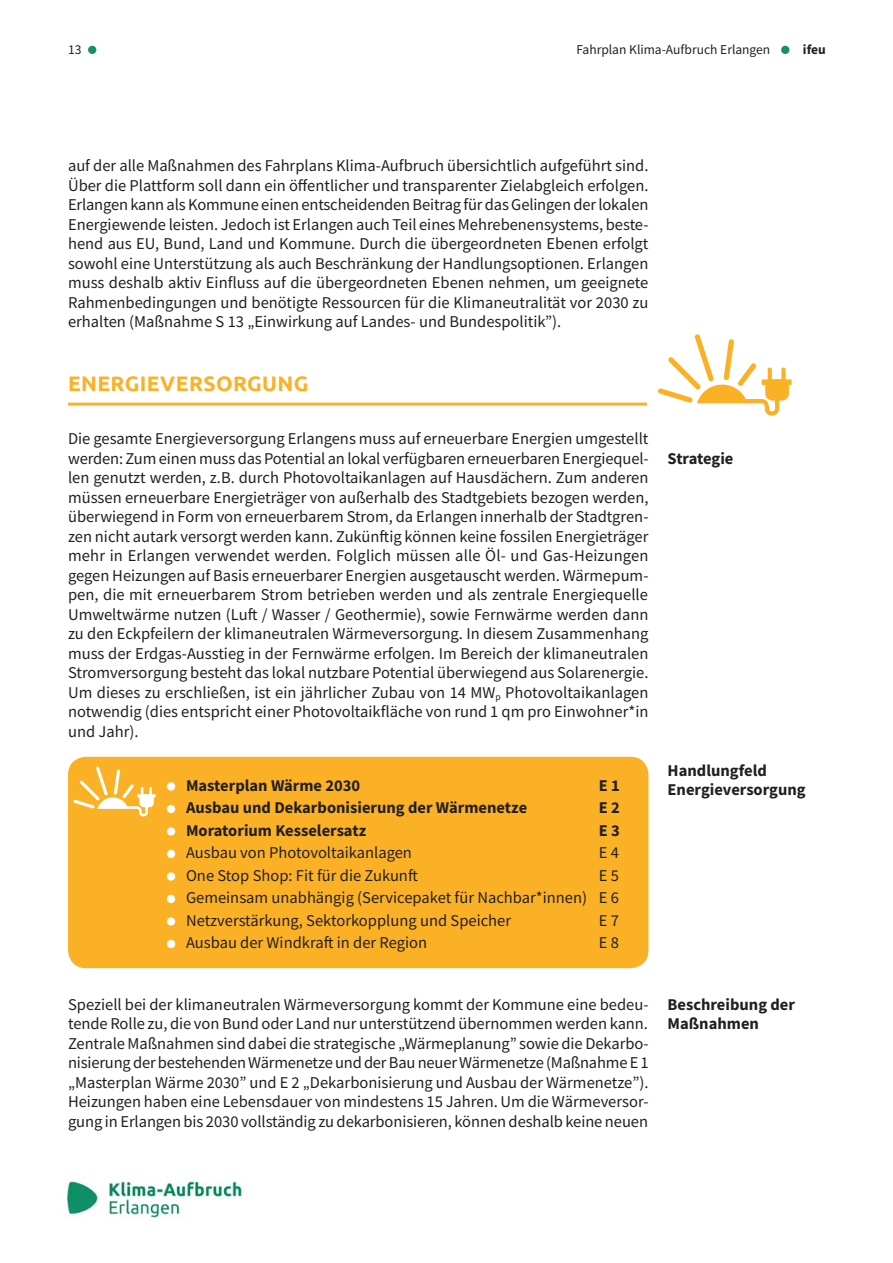
<style>
.page{position:relative;width:893px;height:1263px;background:#fff}
.page>*{position:absolute;margin:0;border:0;box-sizing:border-box;transform-origin:0 0}
.t1{font:700 21px "Ubuntu";letter-spacing:.02em;color:#fbb126}
.Blocksatz_normal{font:16.5px/19.5px "Source Sans Pro";color:#231f20;text-align:justify}
.Inhaltsv_sub{font:16.5px "Source Sans Pro";color:#231f20}
.Inhaltsv_sub-2{font:700 16.5px "Source Sans Pro";color:#231f20}
.Randspalte_H{font:700 16.5px/19.5px "Source Sans Pro";color:#231f20}
.Bullet-Tabelle_Maßna{font:16.5px "Source Sans Pro";color:#231f20}
.t2{font:13.5px "Source Sans Pro";color:#231f20}
.t3{font:700 13.5px "Source Sans Pro";color:#231f20}
</style>
<div class="page">
<img style="left:66px;top:1181px;width:176px;height:37px">
<div style="left:88px;top:46px;width:8px;height:8px;background:#178f67;border-radius:50%"></div>
<div style="left:781px;top:46px;width:8px;height:8px;background:#178f67;border-radius:50%"></div>
<hr style="left:68px;top:403px;width:579px;height:3px;background:#fbb126">
<svg style="left:658px;top:334px;width:134px;height:82px"></svg>
<div style="left:68px;top:757px;width:580px;height:211px;background:#fbb126;border-radius:18px"></div>
<div style="left:167px;top:782px;width:8px;height:8px;background:#fff;border-radius:50%"></div>
<div style="left:167px;top:805px;width:8px;height:8px;background:#fff;border-radius:50%"></div>
<div style="left:167px;top:827px;width:8px;height:8px;background:#fff;border-radius:50%"></div>
<div style="left:167px;top:850px;width:8px;height:8px;background:#fff;border-radius:50%"></div>
<div style="left:167px;top:872px;width:8px;height:8px;background:#fff;border-radius:50%"></div>
<div style="left:167px;top:895px;width:8px;height:8px;background:#fff;border-radius:50%"></div>
<div style="left:167px;top:917px;width:8px;height:8px;background:#fff;border-radius:50%"></div>
<div style="left:167px;top:940px;width:8px;height:8px;background:#fff;border-radius:50%"></div>
<svg style="left:73px;top:766px;width:83px;height:50px"></svg>
<p class="t2" style="left:68px;top:41px;width:15px">13</p>
<p class="t2" style="left:576px;top:41px;width:196px">Fahrplan Klima-Aufbruch Erlangen</p>
<p class="t3" style="left:803px;top:40px;width:24px">ifeu</p>
<p class="Blocksatz_normal" style="left:68px;top:156px;width:582px">auf der alle Maßnahmen des Fahrplans Klima-Aufbruch übersichtlich aufgeführt sind.<br>Über die Plattform soll dann ein öffentlicher und transparenter Zielabgleich erfolgen.</p>
<p class="Blocksatz_normal" style="left:68px;top:195px;width:582px">Erlangen kann als Kommune einen entscheidenden Beitrag für das Gelingen der lokalen Energiewende leisten. Jedoch ist Erlangen auch Teil eines Mehrebenensystems, beste&shy;hend aus EU, Bund, Land und Kommune. Durch die übergeordneten Ebenen erfolgt sowohl eine Unterstützung als auch Beschränkung der Handlungsoptionen. Erlangen muss deshalb aktiv Einfluss auf die übergeordneten Ebenen nehmen, um geeignete Rahmenbedingungen und benötigte Ressourcen für die Klimaneutralität vor 2030 zu erhalten (Maßnahme S 13 „Einwirkung auf Landes- und Bundespolitik”).</p>
<h2 class="t1" style="left:68px;top:371px;width:242px">ENERGIEVERSORGUNG</h2>
<p class="Blocksatz_normal" style="left:68px;top:429px;width:582px">Die gesamte Energieversorgung Erlangens muss auf erneuerbare Energien umgestellt werden: Zum einen muss das Potential an lokal verfügbaren erneuerbaren Energiequel&shy;len genutzt werden, z.B. durch Photovoltaikanlagen auf Hausdächern. Zum anderen müssen erneuerbare Energieträger von außerhalb des Stadtgebiets bezogen werden, überwiegend in Form von erneuerbarem Strom, da Erlangen innerhalb der Stadtgren&shy;zen nicht autark versorgt werden kann. Zukünftig können keine fossilen Energieträger mehr in Erlangen verwendet werden. Folglich müssen alle Öl- und Gas-Heizungen gegen Heizungen auf Basis erneuerbarer Energien ausgetauscht werden. Wärmepum&shy;pen, die mit erneuerbarem Strom betrieben werden und als zentrale Energiequelle Umweltwärme nutzen (Luft / Wasser / Geothermie), sowie Fernwärme werden dann zu den Eckpfeilern der klimaneutralen Wärmeversorgung. In diesem Zusammenhang muss der Erdgas-Ausstieg in der Fernwärme erfolgen. Im Bereich der klimaneutralen Stromversorgung besteht das lokal nutzbare Potential überwiegend aus Solarenergie.<br>Um dieses zu erschließen, ist ein jährlicher Zubau von 14 MW<sub>p</sub> Photovoltaikanlagen notwendig (dies entspricht einer Photovoltaikfläche von rund 1 qm pro Einwohner*in und Jahr).</p>
<p class="Inhaltsv_sub-2" style="left:186px;top:774px;width:176px">Masterplan Wärme 2030</p>
<p class="Inhaltsv_sub-2" style="left:599px;top:774px;width:23px">E 1</p>
<p class="Inhaltsv_sub-2" style="left:186px;top:796px;width:343px">Ausbau und Dekarbonisierung der Wärmenetze</p>
<p class="Inhaltsv_sub-2" style="left:599px;top:796px;width:23px">E 2</p>
<p class="Inhaltsv_sub-2" style="left:186px;top:819px;width:182px">Moratorium Kesselersatz</p>
<p class="Inhaltsv_sub-2" style="left:599px;top:819px;width:23px">E 3</p>
<p class="Inhaltsv_sub" style="left:186px;top:842px;width:227px">Ausbau von Photovoltaikanlagen</p>
<p class="Inhaltsv_sub" style="left:599px;top:842px;width:22px">E 4</p>
<p class="Inhaltsv_sub" style="left:186px;top:865px;width:233px">One Stop Shop: Fit für die Zukunft</p>
<p class="Inhaltsv_sub" style="left:599px;top:865px;width:22px">E 5</p>
<p class="Inhaltsv_sub" style="left:186px;top:887px;width:435px">Gemeinsam unabhängig (Servicepaket für Nachbar*innen) E 6</p>
<p class="Bullet-Tabelle_Maßna" style="left:186px;top:910px;width:327px">Netzverstärkung, Sektorkopplung und Speicher</p>
<p class="Bullet-Tabelle_Maßna" style="left:599px;top:910px;width:22px">E 7</p>
<p class="Inhaltsv_sub" style="left:186px;top:932px;width:243px">Ausbau der Windkraft in der Region</p>
<p class="Inhaltsv_sub" style="left:599px;top:932px;width:22px">E 8</p>
<p class="Blocksatz_normal" style="left:68px;top:994px;width:582px">Speziell bei der klimaneutralen Wärmeversorgung kommt der Kommune eine bedeu&shy;tende Rolle zu, die von Bund oder Land nur unterstützend übernommen werden kann.<br>Zentrale Maßnahmen sind dabei die strategische „Wärmeplanung” sowie die Dekarbo&shy;nisierung der bestehenden Wärmenetze und der Bau neuer Wärmenetze (Maßnahme E 1 „Masterplan Wärme 2030” und E 2 „Dekarbonisierung und Ausbau der Wärmenetze”).<br>Heizungen haben eine Lebensdauer von mindestens 15 Jahren. Um die Wärmeversor&shy;gung in Erlangen bis 2030 vollständig zu dekarbonisieren, können deshalb keine neuen</p>
<p class="Randspalte_H" style="left:668px;top:448px;width:67px">Strategie</p>
<p class="Randspalte_H" style="left:668px;top:760px;width:140px">Handlungfeld<br>Energieversorgung</p>
<p class="Randspalte_H" style="left:668px;top:994px;width:129px">Beschreibung der<br>Maßnahmen</p>
</div>
